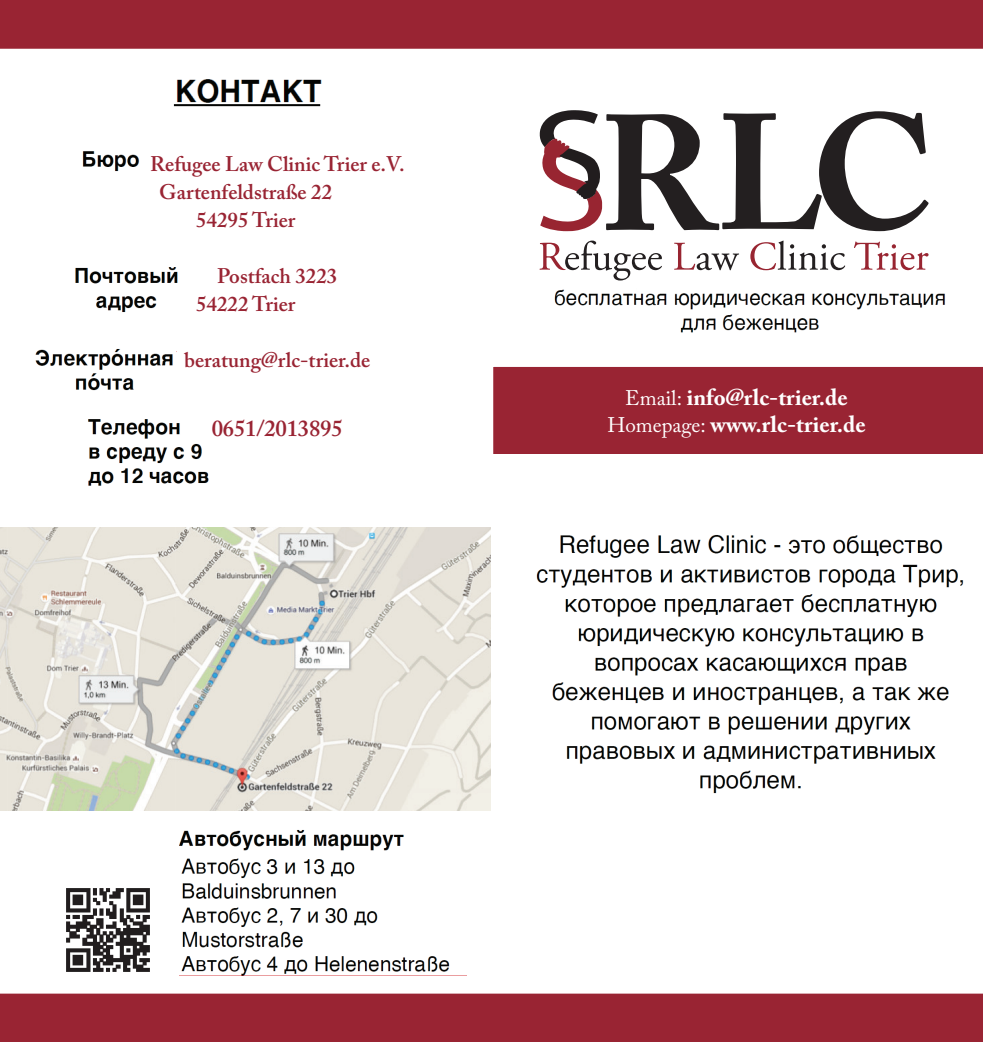
<style>
.page{position:relative;width:983px;height:1042px;background:#fff}
.page>*{position:absolute;margin:0;border:0;box-sizing:border-box;transform-origin:0 0}
.t1{font:700 22.75px/27.3px "Adobe Caslon Pro";color:#fff;text-align:center}
.t2{font:600 22.75px "Adobe Caslon Pro";letter-spacing:-.01em;color:#992433}
.t3{font:600 21px/28px "Adobe Caslon Pro";color:#992433}
.s1{font-weight:400;font-size:21px}
</style>
<div class="page">
<svg style="left:539px;top:110px;width:389px;height:121px"></svg>
<svg style="left:854px;top:241px;width:74px;height:29px"></svg>
<svg style="left:750px;top:241px;width:95px;height:29px"></svg>
<svg style="left:674px;top:243px;width:65px;height:27px"></svg>
<svg style="left:539px;top:241px;width:122px;height:39px"></svg>
<div style="left:0;top:0;width:982px;height:49px;background:#992433"></div>
<div style="left:493px;top:366px;width:489px;height:88px;background:#992433"></div>
<div style="left:0;top:993px;width:982px;height:49px;background:#992433"></div>
<img style="left:66px;top:888px;width:84px;height:84px">
<img style="left:0;top:528px;width:490px;height:282px">
<img style="left:554px;top:289px;width:391px;height:44px">
<img style="left:536px;top:535px;width:428px;height:259px">
<img style="left:82px;top:151px;width:58px;height:21px">
<img style="left:75px;top:267px;width:103px;height:45px">
<img style="left:35px;top:349px;width:138px;height:42px">
<img style="left:88px;top:419px;width:121px;height:67px">
<img style="left:180px;top:830px;width:270px;height:145px">
<img style="left:173px;top:79px;width:149px;height:28px">
<div style="left:637px;top:284px;width:18px;height:6px;background:#fff"></div>
<p class="t3" style="left:150px;top:150px;width:256px">Refugee Law Clinic Trier e.V.</p>
<p class="t3" style="left:159px;top:178px;width:174px">Gartenfeldstraße 22</p>
<p class="t3" style="left:196px;top:206px;width:101px">54295 Trier</p>
<p class="t3" style="left:196px;top:262px;width:143px;text-indent:21px">Postfach 3223<br>54222 Trier</p>
<p class="t3" style="left:184px;top:346px;width:188px">beratung@rlc-trier.de</p>
<p class="t2" style="left:212px;top:414px;width:132px">0651/2013895</p>
<p class="t1" style="left:607px;top:384px;width:259px"><span class="s1">Email:</span> info@rlc-trier.de<br><span class="s1">Homepage:</span> www.rlc-trier.de</p>
</div>
